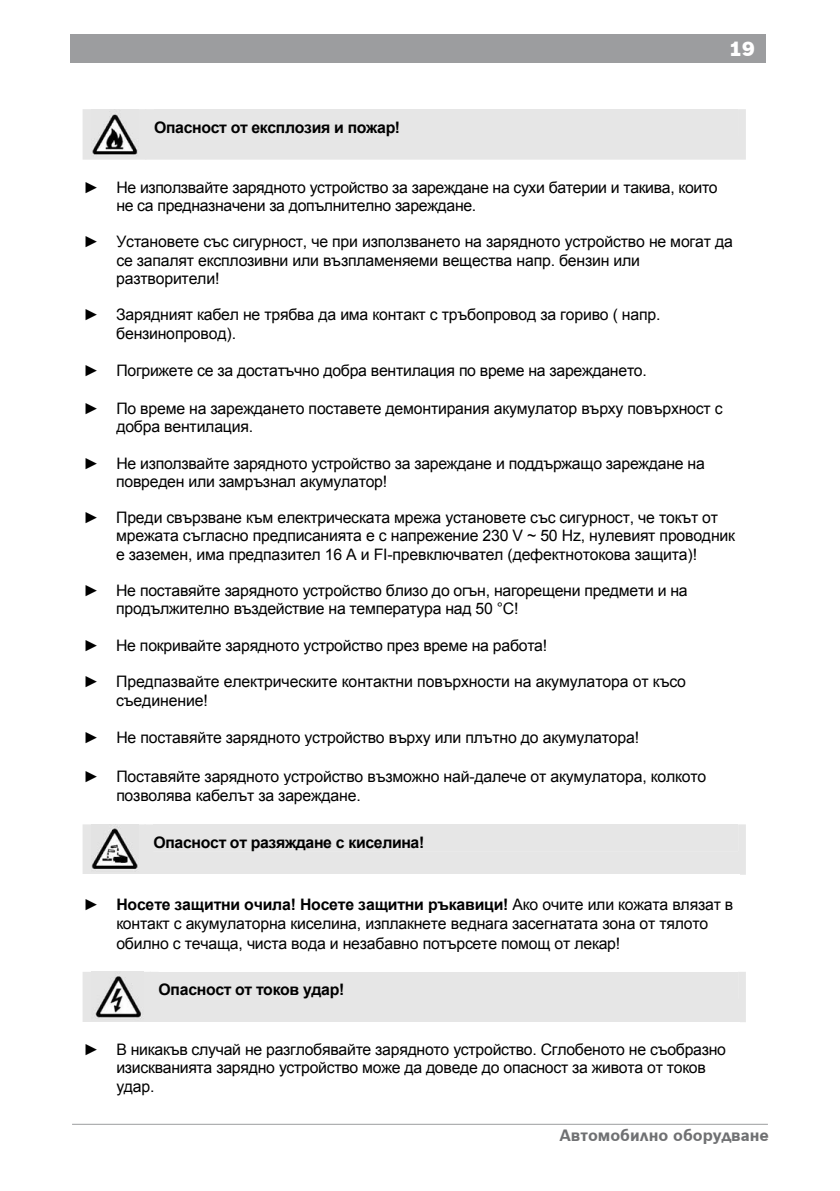
<style>
.page{position:relative;width:840px;height:1191px;background:#fff}
.page>*{position:absolute;margin:0;border:0;box-sizing:border-box;transform-origin:0 0}
.t1{font:900 20px "Bosch Sans";color:#fff}
.t2{font:700 16px "Bosch Sans";color:#707173}
.t3{font:15.8px/18.2px "Arial";letter-spacing:-.015em;color:#000}
.t4{font:700 15.8px "Arial";letter-spacing:-.02em;color:#000}
.s1{font-weight:700}
</style>
<div class="page">
<div style="left:70px;top:34px;width:695px;height:28px;background:#9c9d9f"></div>
<hr style="left:72px;top:1123px;width:695px;height:1px;background:#9c9d9f">
<div style="left:83px;top:109px;width:662px;height:51px;background:#e6e6e6"></div>
<div style="left:154px;top:109px;width:583px;height:27px;background:#e6e6e6"></div>
<div style="left:83px;top:824px;width:662px;height:50px;background:#e6e6e6"></div>
<div style="left:153px;top:824px;width:584px;height:27px;background:#e6e6e6"></div>
<div style="left:83px;top:971px;width:662px;height:51px;background:#e6e6e6"></div>
<div style="left:158px;top:971px;width:579px;height:27px;background:#e6e6e6"></div>
<p class="t4" style="left:154px;top:117px;width:247px">Опасност от експлозия и пожар!</p>
<p class="t1" style="left:729px;top:36px;width:27px">19</p>
<p class="t3" style="left:116px;top:178px;width:602px;text-indent:-33px">► Не използвайте зарядното устройство за зареждане на сухи батерии и такива, които не са предназначени за допълнително зареждане.</p>
<p class="t3" style="left:116px;top:233px;width:617px;text-indent:-33px">► Установете със сигурност, че при използването на зарядното устройство не могат да се запалят експлозивни или възпламеняеми вещества напр. бензин или разтворители!</p>
<p class="t3" style="left:116px;top:306px;width:545px;text-indent:-33px">► Зарядният кабел не трябва да има контакт с тръбопровод за гориво ( напр. бензинопровод).</p>
<p class="t3" style="left:84px;top:361px;width:564px">► Погрижете се за достатъчно добра вентилация по време на зареждането.</p>
<p class="t3" style="left:116px;top:399px;width:607px;text-indent:-33px">► По време на зареждането поставете демонтирания акумулатор върху повърхност с добра вентилация.</p>
<p class="t3" style="left:116px;top:454px;width:589px;text-indent:-33px">► Не използвайте зарядното устройство за зареждане и поддържащо зареждане на повреден или замръзнал акумулатор!</p>
<p class="t3" style="left:116px;top:508px;width:620px;text-indent:-33px">► Преди свързване към електрическата мрежа установете със сигурност, че токът от мрежата съгласно предписанията е с напрежение 230 V ~ 50 Hz, нулевият проводник е заземен, има предпазител 16 A и FI-превключвател (дефектнотокова защита)!</p>
<p class="t3" style="left:116px;top:581px;width:572px;text-indent:-33px">► Не поставяйте зарядното устройство близо до огън, нагорещени предмети и на продължително въздействие на температура над 50 °C!</p>
<p class="t3" style="left:83px;top:636px;width:465px">► Не покривайте зарядното устройство през време на работа!</p>
<p class="t3" style="left:116px;top:673px;width:571px;text-indent:-33px">► Предпазвайте електрическите контактни повърхности на акумулатора от късо съединение!</p>
<p class="t3" style="left:84px;top:728px;width:556px">► Не поставяйте зарядното устройство върху или плътно до акумулатора!</p>
<p class="t3" style="left:116px;top:766px;width:591px;line-height:19.4px;text-indent:-33px">► Поставяйте зарядното устройство възможно най-далече от акумулатора, колкото позволява кабелът за зареждане.</p>
<p class="t4" style="left:153px;top:832px;width:272px">Опасност от разяждане с киселина!</p>
<p class="t3" style="left:116px;top:894px;width:618px;line-height:19.4px;text-indent:-33px">► <span class="s1">Носете защитни очила! Носете защитни ръкавици!</span> Ако очите или кожата влязат в контакт с акумулаторна киселина, изплакнете веднага засегнатата зона от тялото обилно с течаща, чиста вода и незабавно потърсете помощ от лекар!</p>
<p class="t4" style="left:158px;top:979px;width:187px">Опасност от токов удар!</p>
<p class="t3" style="left:116px;top:1040px;width:610px;text-indent:-33px">► В никакъв случай не разглобявайте зарядното устройство. Сглобеното не съобразно изискванията зарядно устройство може да доведе до опасност за живота от токов удар.</p>
<p class="t2" style="left:559px;top:1125px;width:211px">Автомобилно оборудване</p>
</div>
